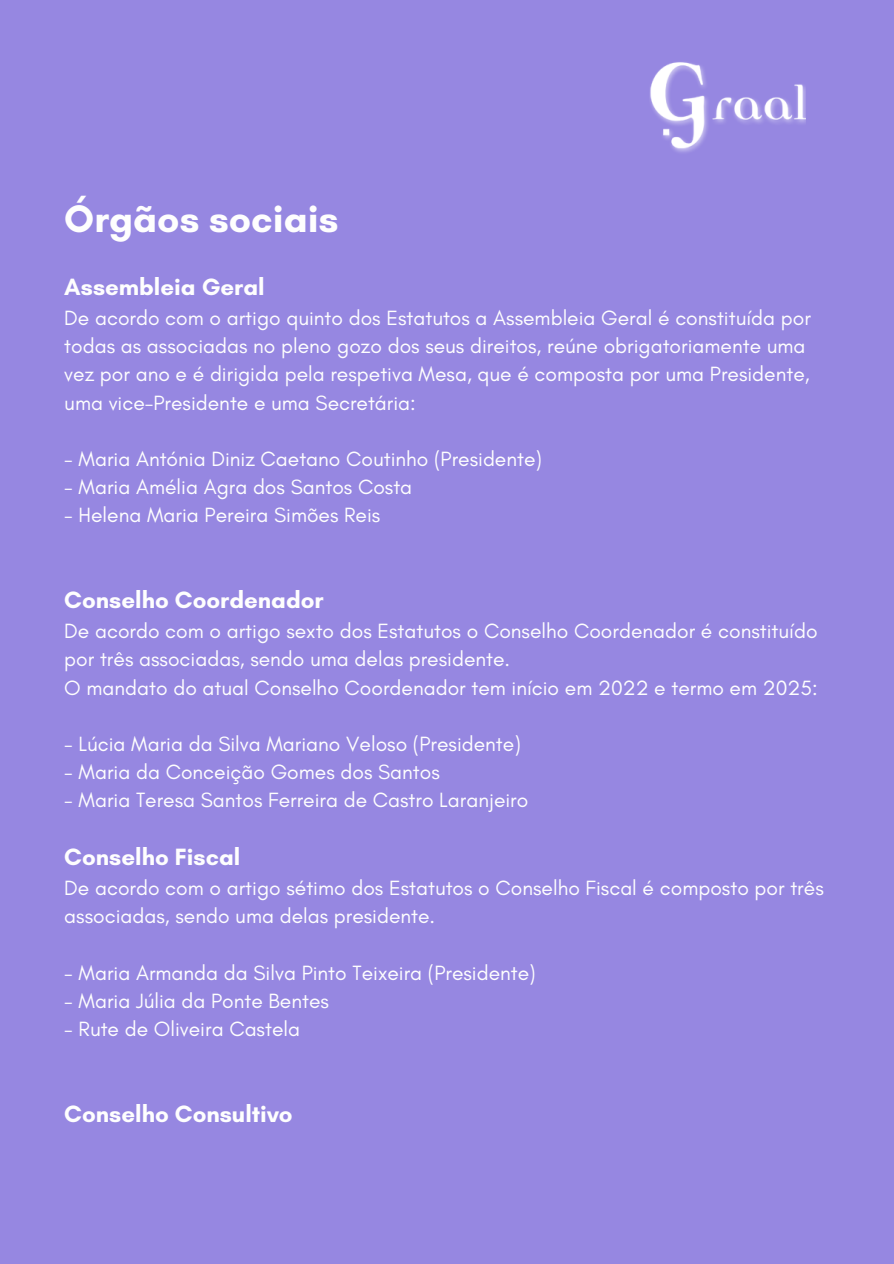
<style>
.page{position:relative;width:894px;height:1264px;background:#fff}
.page>*{position:absolute;margin:0;border:0;box-sizing:border-box;transform-origin:0 0}
.t1{font:700 39px "Glacial Indifference";color:#fefefe}
.t2{font:700 24px "Glacial Indifference";color:#fefefe}
.t3{font:21px/28.2px "Glacial Indifference";color:#fefefe}
</style>
<div class="page">
<div style="left:0;top:0;width:893px;height:1263px;background:#9687e1"></div>
<img style="left:650px;top:62px;width:154px;height:91px">
<p class="t1" style="left:64px;top:194px;width:275px">Órgãos sociais</p>
<p class="t2" style="left:64px;top:272px;width:202px">Assembleia Geral</p>
<p class="t3" style="left:64px;top:304px;width:748px">De acordo com o artigo quinto dos Estatutos a Assembleia Geral é constituída por todas as associadas no pleno gozo dos seus direitos, reúne obrigatoriamente uma vez por ano e é dirigida pela respetiva Mesa, que é composta por uma Presidente, uma vice-Presidente e uma Secretária:</p>
<p class="t3" style="left:64px;top:444px;width:479px">- Maria Antónia Diniz Caetano Coutinho (Presidente)</p>
<p class="t3" style="left:64px;top:472px;width:349px">- Maria Amélia Agra dos Santos Costa</p>
<p class="t3" style="left:64px;top:501px;width:317px">- Helena Maria Pereira Simões Reis</p>
<p class="t2" style="left:64px;top:585px;width:261px">Conselho Coordenador</p>
<p class="t3" style="left:64px;top:617px;width:754px">De acordo com o artigo sexto dos Estatutos o Conselho Coordenador é constituído por três associadas, sendo uma delas presidente.</p>
<p class="t3" style="left:64px;top:673px;width:754px">O mandato do atual Conselho Coordenador tem início em 2022 e termo em 2025:</p>
<p class="t3" style="left:64px;top:729px;width:458px">- Lúcia Maria da Silva Mariano Veloso (Presidente)</p>
<p class="t3" style="left:64px;top:757px;width:377px">- Maria da Conceição Gomes dos Santos</p>
<p class="t3" style="left:64px;top:785px;width:465px">- Maria Teresa Santos Ferreira de Castro Laranjeiro</p>
<p class="t2" style="left:64px;top:842px;width:177px">Conselho Fiscal</p>
<p class="t3" style="left:64px;top:873px;width:760px">De acordo com o artigo sétimo dos Estatutos o Conselho Fiscal é composto por três associadas, sendo uma delas presidente.</p>
<p class="t3" style="left:64px;top:958px;width:473px">- Maria Armanda da Silva Pinto Teixeira (Presidente)</p>
<p class="t3" style="left:64px;top:986px;width:266px">- Maria Júlia da Ponte Bentes</p>
<p class="t3" style="left:64px;top:1014px;width:237px">- Rute de Oliveira Castela</p>
<p class="t2" style="left:64px;top:1098px;width:230px">Conselho Consultivo</p>
</div>
